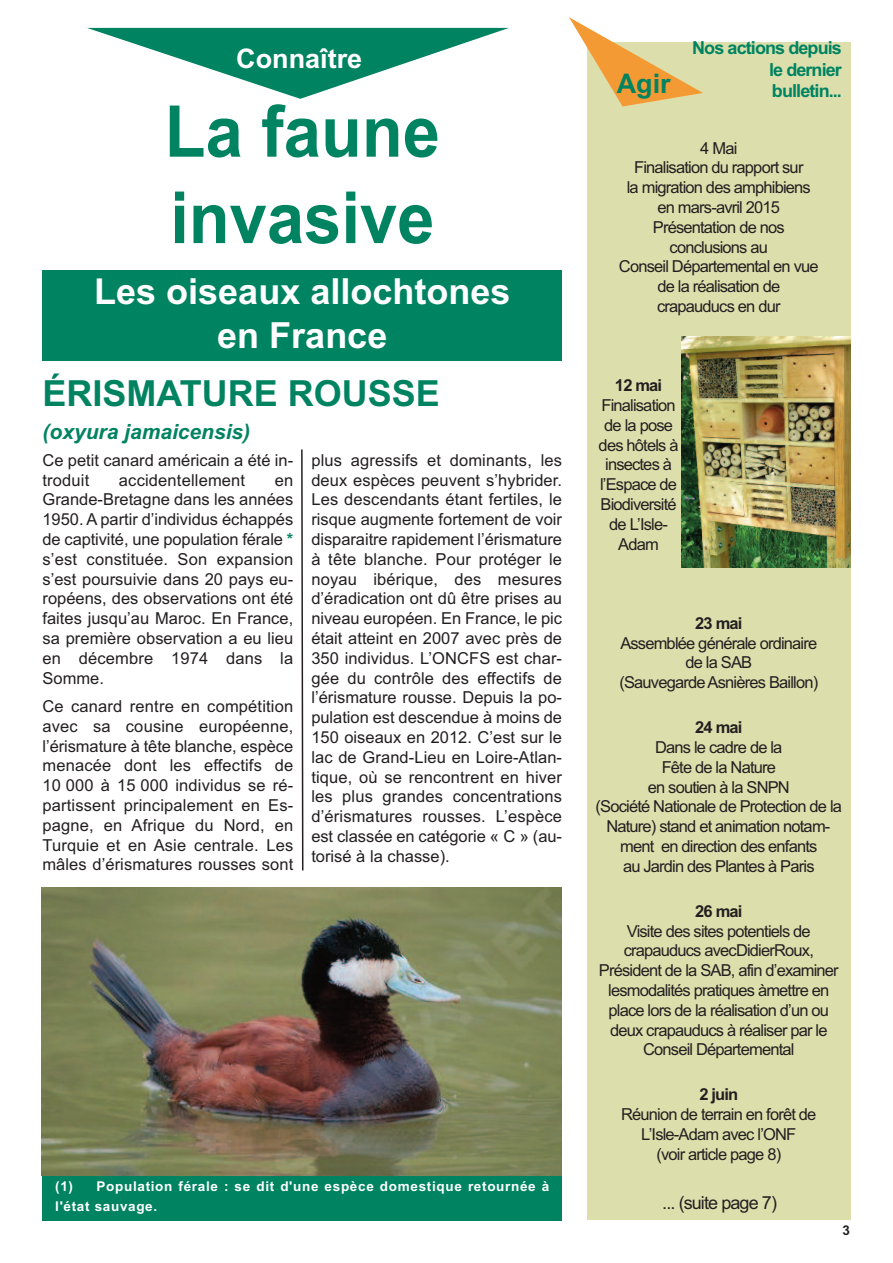
<style>
.page{position:relative;width:893px;height:1263px;background:#fff}
.page>*{position:absolute;margin:0;border:0;box-sizing:border-box;transform-origin:0 0}
.t1{font:700 72px/86.4px "Arial";color:#008361;scale:.93 1}
.t2{font:700 36px/43.2px "Arial";color:#fff;text-align:center}
.t3{font:700 36px "Arial";color:#008361}
.t4{font:700 27px "Arial";color:#fff}
.t5{font:700 27px "Arial";color:#008361}
.t6{font:italic 700 21px "Arial";color:#008361}
.t7{font:700 18px/21.6px "Arial";letter-spacing:-.05em;color:#008361;text-align:right}
.t8{font:18px "Arial";letter-spacing:-.05em;color:#231f20}
.t9{font:16.5px/19.8px "Arial";letter-spacing:-.05em;color:#231f20;text-align:center}
.t10{font:16.5px/19.8px "Arial";color:#231f20}
.t11{font:700 16.5px "Arial";letter-spacing:-.05em;color:#231f20}
.t12{font:16.5px "Arial";letter-spacing:.01em;color:#231f20}
.t13{font:700 13.5px/19.5px "Arial";letter-spacing:.05em;color:#fff}
.t14{font:700 13.5px "Arial";color:#231f20}
.s1{font-weight:700;color:#008361}
</style>
<div class="page">
<div style="left:587px;top:43px;width:264px;height:1177px;background:#dcdfac"></div>
<svg style="left:569px;top:17px;width:134px;height:89px"></svg>
<div style="left:43px;top:271px;width:519px;height:90px;background:#008361"></div>
<svg style="left:87px;top:28px;width:422px;height:71px"></svg>
<img style="left:41px;top:887px;width:520px;height:288px">
<div style="left:43px;top:1175px;width:519px;height:45px;background:#008361"></div>
<img style="left:682px;top:337px;width:168px;height:230px">
<svg style="left:301px;top:449px;width:3px;height:422px"></svg>
<h3 class="t4" style="left:236px;top:42px;width:128px">Connaître</h3>
<h1 class="t1" style="left:165px;top:89px;width:298px">La faune invasive</h1>
<h2 class="t2" style="left:94px;top:270px;width:418px">Les oiseaux allochtones en France</h2>
<h2 class="t3" style="left:43px;top:372px;width:399px">ÉRISMATURE ROUSSE</h2>
<p class="t6" style="left:43px;top:419px;width:209px">(oxyura jamaicensis)</p>
<p class="t10" style="left:43px;top:450px;width:252px">Ce petit canard américain a été in&shy;troduit</p>
<p class="t12" style="left:119px;top:470px;width:128px">accidentellement</p>
<p class="t9" style="left:43px;top:470px;width:252px;text-align:justify;text-indent:232px">en Grande-Bretagne dans les années 1950. A partir d’individus échappés de captivité, une population férale <span class="s1">* </span>s’est constituée. Son expansion s’est poursuivie dans 20 pays eu&shy;ropéens, des observations ont été faites jusqu’au Maroc. En France, sa première observation a eu lieu en décembre 1974 dans la Somme.</p>
<p class="t9" style="left:43px;top:696px;width:252px;text-align:justify">Ce canard rentre en compétition avec sa cousine européenne, l’érismature à tête blanche, espèce menacée dont les effectifs de 10 000 à 15 000 individus se ré&shy;partissent principalement en Es&shy;pagne, en Afrique du Nord, en Turquie et en Asie centrale. Les mâles d’érismatures rousses sont</p>
<p class="t9" style="left:311px;top:450px;width:252px;text-align:justify">plus agressifs et dominants, les deux espèces peuvent s’hybrider.<br>Les descendants étant fertiles, le risque augmente fortement de voir disparaitre rapidement l’érismature à tête blanche. Pour protéger le noyau ibérique, des mesures d’éradication ont dû être prises au niveau européen. En France, le pic était atteint en 2007 avec près de 350 individus. L’ONCFS est char&shy;gée du contrôle des effectifs de l’érismature rousse. Depuis la po&shy;pulation est descendue à moins de 150 oiseaux en 2012. C’est sur le lac de Grand-Lieu en Loire-Atlan&shy;tique, où se rencontrent en hiver les plus grandes concentrations d’érismatures rousses. L’espèce est classée en catégorie « C » (au&shy;torisé à la chasse).</p>
<p class="t13" style="left:55px;top:1177px;width:496px">(1) Population férale : se dit d'une espèce domestique retournée à l'état sauvage.</p>
<p class="t7" style="left:692px;top:37px;width:151px">Nos actions depuis le dernier</p>
<h3 class="t5" style="left:617px;top:68px;width:55px">Agir</h3>
<p class="t7" style="left:772px;top:80px;width:72px">bulletin...</p>
<p class="t9" style="left:619px;top:138px;width:201px">4 Mai<br>Finalisation du rapport sur<br>la migration des amphibiens en mars-avril 2015<br>Présentation de nos conclusions au<br>Conseil Départemental en vue de la réalisation de crapauducs en dur</p>
<p class="t11" style="left:615px;top:376px;width:49px">12 mai</p>
<p class="t9" style="left:599px;top:395px;width:81px">Finalisation de la pose des hôtels à insectes à l’Espace de<br>Biodiversité de L’Isle-<br>Adam</p>
<p class="t11" style="left:695px;top:613px;width:49px">23 mai</p>
<p class="t9" style="left:619px;top:633px;width:200px">Assemblée générale ordinaire de la SAB<br>(Sauvegarde Asnières Baillon)</p>
<p class="t11" style="left:695px;top:718px;width:49px">24 mai</p>
<p class="t9" style="left:596px;top:737px;width:248px">Dans le cadre de la<br>Fête de la Nature<br>en soutien à la SNPN<br>(Société Nationale de Protection de la<br>Nature) stand et animation notam&shy;ment en direction des enfants<br>au Jardin des Plantes à Paris</p>
<p class="t11" style="left:695px;top:901px;width:49px">26 mai</p>
<p class="t9" style="left:599px;top:921px;width:241px">Visite des sites potentiels de crapauducs avecDidierRoux,<br>Président de la SAB, afin d’examiner lesmodalités pratiques àmettre en place lors de la réalisation d’un ou deux crapauducs à réaliser par le<br>Conseil Départemental</p>
<p class="t11" style="left:699px;top:1085px;width:40px">2 juin</p>
<p class="t9" style="left:621px;top:1105px;width:197px">Réunion de terrain en forêt de<br>L’Isle-Adam avec l’ONF<br>(voir article page 8)</p>
<p class="t8" style="left:662px;top:1192px;width:116px">... (suite page 7)</p>
<p class="t14" style="left:843px;top:1222px;width:9px">3</p>
</div>
